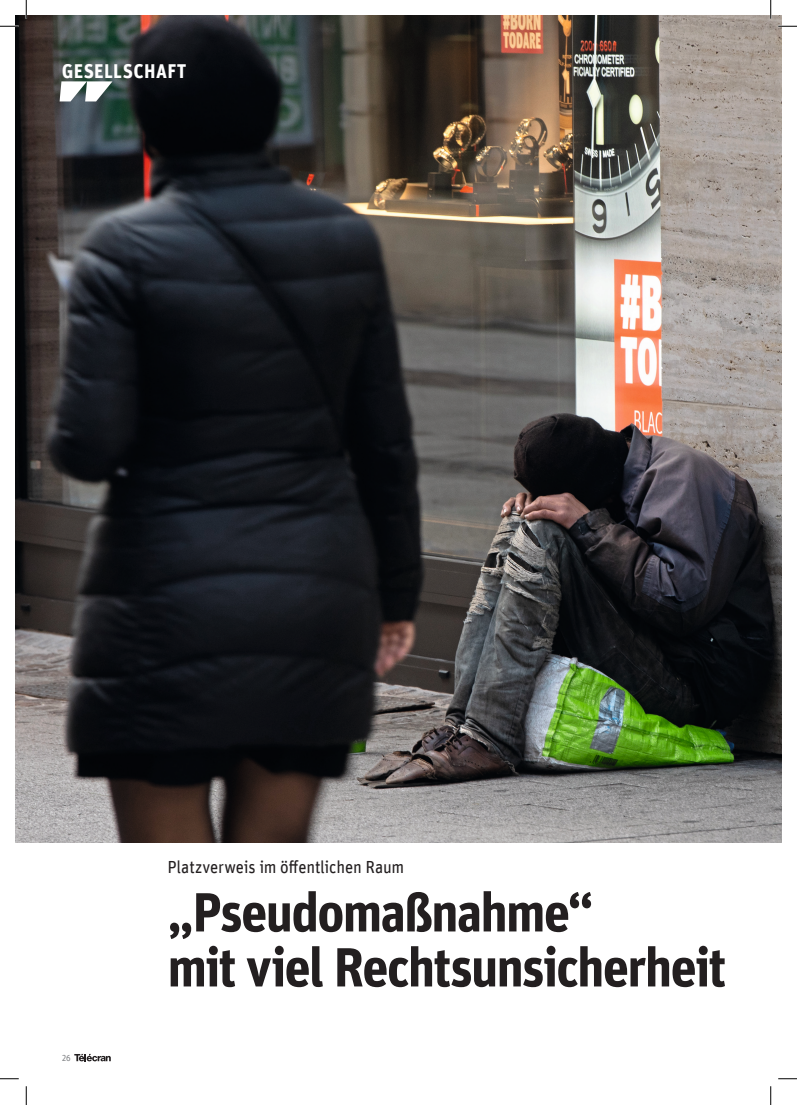
<style>
.page{position:relative;width:797px;height:1105px;background:#fff}
.page>*{position:absolute;margin:0;border:0;box-sizing:border-box;transform-origin:0 0}
._02_Titel_Unit_44p{font:700 55px/55px "Unit Offc Pro";letter-spacing:-.035em;color:#231f20;scale:.95 1}
._02_Titel_Unit_18p{font:700 20px "Unit Offc Pro";letter-spacing:.02em;color:#fff;scale:.95 1}
._01_Dachzeile_Unit_g{font:17.5px "Unit Offc Pro";letter-spacing:-.01em;color:#231f20;scale:.95 1}
.t1{font:8.75px "Unit Offc Pro";color:#808285;scale:.95 1}
</style>
<div class="page">
<img style="left:16px;top:16px;width:765px;height:826px">
<svg style="left:74px;top:1054px;width:37px;height:7px"></svg>
<svg style="left:60px;top:81px;width:52px;height:20px"></svg>
<svg style="left:0;top:25px;width:19px;height:2px"></svg>
<svg style="left:778px;top:25px;width:19px;height:2px"></svg>
<svg style="left:0;top:1078px;width:19px;height:1px"></svg>
<svg style="left:778px;top:1078px;width:19px;height:1px"></svg>
<svg style="left:25px;top:0;width:2px;height:19px"></svg>
<svg style="left:25px;top:1086px;width:2px;height:19px"></svg>
<svg style="left:770px;top:0;width:1px;height:19px"></svg>
<svg style="left:770px;top:1086px;width:1px;height:19px"></svg>
<p class="_02_Titel_Unit_18p" style="left:62px;top:56px;width:133px">GESELLSCHAFT</p>
<p class="t1" style="left:62px;top:1052px;width:11px">26</p>
<p class="_01_Dachzeile_Unit_g" style="left:167px;top:855px;width:251px">Platzverweis im öffentlichen Raum</p>
<p class="_02_Titel_Unit_44p" style="left:167px;top:881px;width:589px">„Pseudomaßnahme“<br>mit viel Rechtsunsicherheit</p>
</div>
